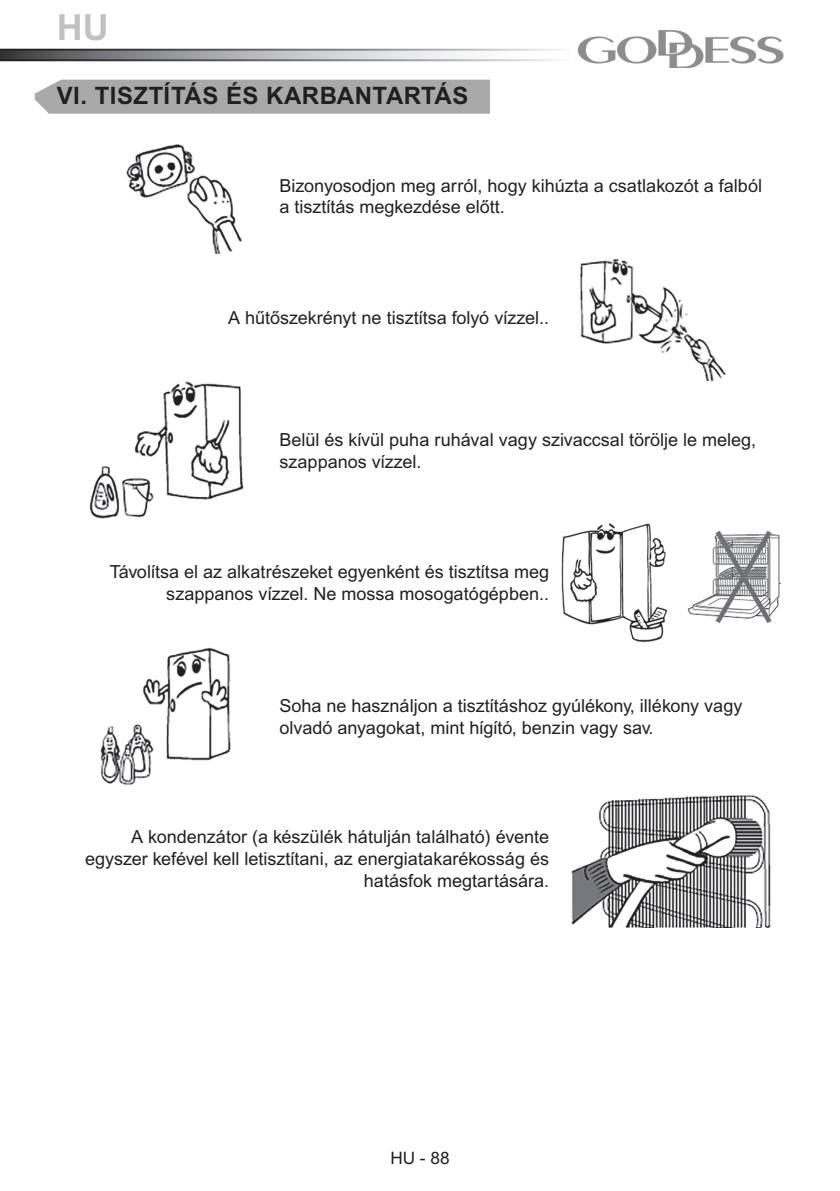
<style>
.page{position:relative;width:840px;height:1191px;background:#fff}
.page>*{position:absolute;margin:0;border:0;box-sizing:border-box;transform-origin:0 0}
.t1{font:700 36px "Arial MT Pro";color:#c1c1c1}
.t2{font:700 24px "Arial MT Pro";letter-spacing:.02em;color:#231f20}
.t3{font:18px/21.6px "Arial MT Pro";color:#231f20}
.t4{font:17.2px "Arial MT Pro";color:#231f20}
</style>
<div class="page">
<svg style="left:0;top:49px;width:559px;height:12px"></svg>
<img style="left:577px;top:30px;width:205px;height:37px">
<svg style="left:34px;top:79px;width:456px;height:35px;background:#adadad"></svg>
<img style="left:126px;top:144px;width:116px;height:110px">
<img style="left:580px;top:259px;width:146px;height:121px">
<img style="left:89px;top:381px;width:155px;height:138px">
<img style="left:561px;top:523px;width:220px;height:120px">
<img style="left:100px;top:647px;width:131px;height:138px">
<img style="left:571px;top:795px;width:200px;height:132px">
<h1 class="t1" style="left:57px;top:6px;width:53px">HU</h1>
<h2 class="t2" style="left:57px;top:82px;width:413px">VI. TISZTÍTÁS ÉS KARBANTARTÁS</h2>
<p class="t3" style="left:279px;top:176px;width:484px">Bizonyosodjon meg arról, hogy kihúzta a csatlakozót a falból a tisztítás megkezdése előtt.</p>
<p class="t3" style="left:228px;top:307px;width:322px">A hűtőszekrényt ne tisztítsa folyó vízzel..</p>
<p class="t3" style="left:279px;top:430px;width:478px">Belül és kívül puha ruhával vagy szivaccsal törölje le meleg, szappanos vízzel.</p>
<p class="t3" style="left:110px;top:562px;width:440px;text-align:right">Távolítsa el az alkatrészeket egyenként és tisztítsa meg szappanos vízzel. Ne mossa mosogatógépben..</p>
<p class="t3" style="left:279px;top:696px;width:464px">Soha ne használjon a tisztításhoz gyúlékony, illékony vagy olvadó anyagokat, mint hígító, benzin vagy sav.</p>
<p class="t3" style="left:85px;top:827px;width:465px;text-align:right">A kondenzátor (a készülék hátulján található) évente egyszer kefével kell letisztítani, az energiatakarékosság és hatásfok megtartására.</p>
<p class="t4" style="left:390px;top:1147px;width:61px">HU - 88</p>
</div>
